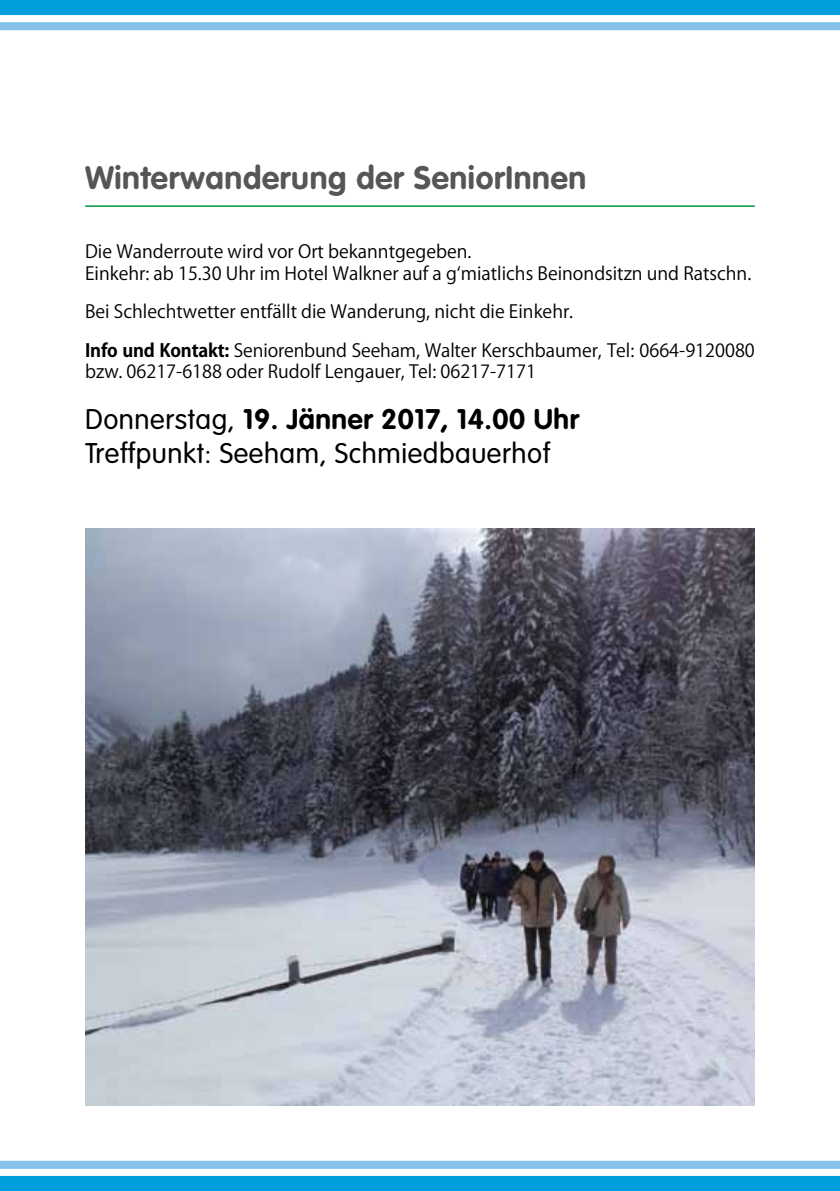
<style>
.page{position:relative;width:840px;height:1191px;background:#fff}
.page>*{position:absolute;margin:0;border:0;box-sizing:border-box;transform-origin:0 0}
.t1{font:700 32px "VAG Rounded Std";letter-spacing:.02em;color:#565656}
.t2{font:300 28px/33.6px "VAG Rounded Std";letter-spacing:.02em;color:#000}
.t3{font:18px/21.6px "Koz Go Pro";color:#000}
.s1{font-weight:700}
</style>
<div class="page">
<div style="left:0;top:1175px;width:839px;height:16px;background:#009fdd"></div>
<svg style="left:0;top:1160px;width:839px;height:8px;background:#90c7ec"></svg>
<div style="left:0;top:0;width:839px;height:15px;background:#009fdd"></div>
<svg style="left:0;top:22px;width:839px;height:8px;background:#87c3eb"></svg>
<img style="left:85px;top:528px;width:669px;height:578px">
<hr style="left:85px;top:205px;width:669px;height:2px;background:#00963f">
<h1 class="t1" style="left:85px;top:159px;width:502px">Winterwanderung der SeniorInnen</h1>
<p class="t3" style="left:85px;top:241px;width:667px">Die Wanderroute wird vor Ort bekanntgegeben.<br>Einkehr: ab 15.30 Uhr im Hotel Walkner auf a g‘miatlichs Beinondsitzn und Ratschn.</p>
<p class="t3" style="left:85px;top:293px;width:671px;line-height:38.6px">Bei Schlechtwetter entfällt die Wanderung, nicht die Einkehr.<br><span class="s1">Info und Kontakt:</span> Seniorenbund Seeham, Walter Kerschbaumer, Tel: 0664-9120080</p>
<p class="t3" style="left:85px;top:361px;width:452px">bzw. 06217-6188 oder Rudolf Lengauer, Tel: 06217-7171</p>
<h2 class="t2" style="left:85px;top:403px;width:495px">Donnerstag, <span class="s1">19. Jänner 2017, 14.00 Uhr<br></span>Treffpunkt: Seeham, Schmiedbauerhof</h2>
</div>
